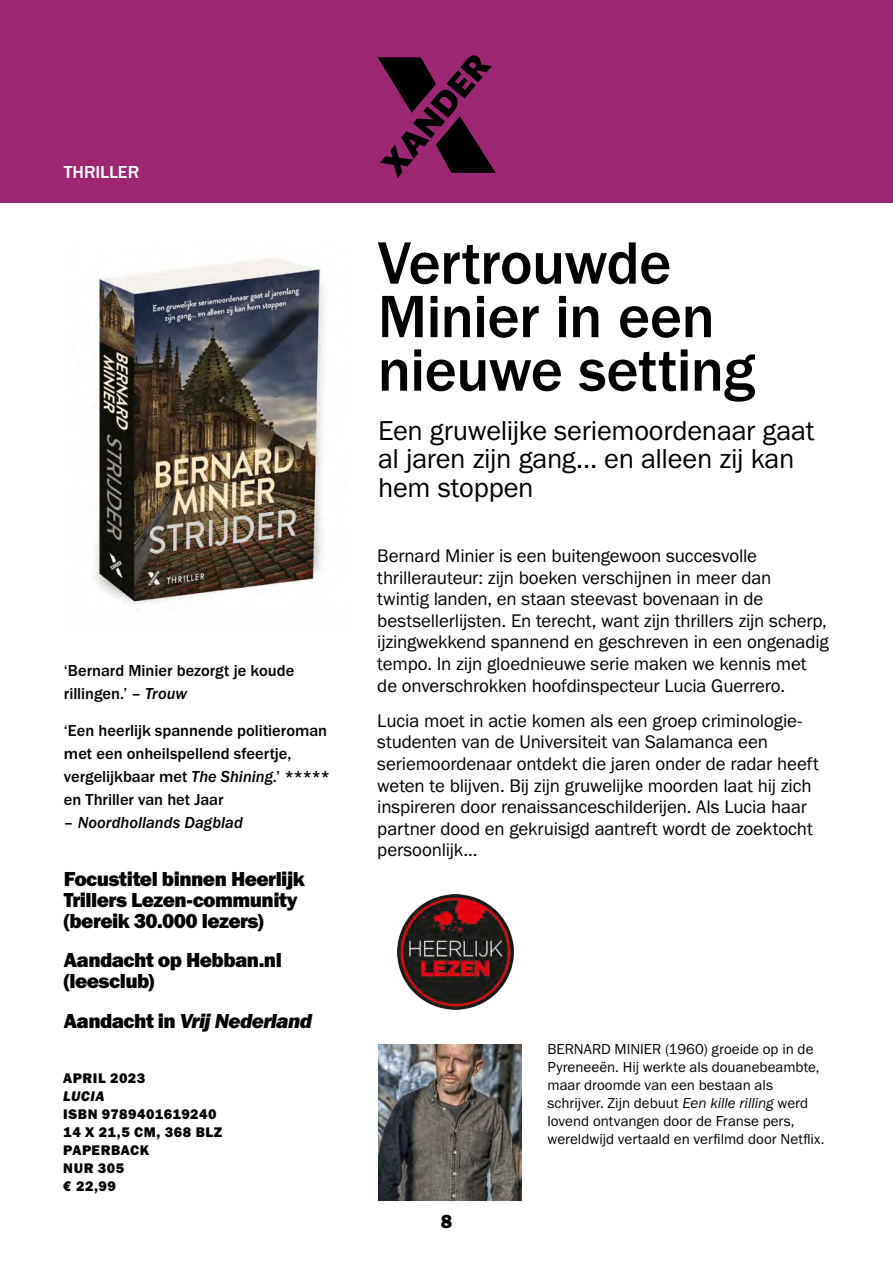
<style>
.page{position:relative;width:893px;height:1263px;background:#fff}
.page>*{position:absolute;margin:0;border:0;box-sizing:border-box;transform-origin:0 0}
.t1{font:500 61.8px/53.6px "Franklin Gothic URW";letter-spacing:-.015em;color:#000}
.t2{font:28.35px/28.3px "Franklin Gothic URW Boo";letter-spacing:-.01em;color:#000}
.t3{font:21px/21px "Franklin Gothic URW Hea";letter-spacing:-.025em;color:#000}
.t4{font:21px "Franklin Gothic URW Hea Ita";letter-spacing:-.03em;color:#000}
.t5{font:19.5px "Franklin Gothic URW Hea";color:#000}
.t6{font:18.9px/21.6px "Franklin Gothic URW Boo";letter-spacing:-.01em;color:#000}
.t7{font:500 18px "Franklin Gothic URW";letter-spacing:-.005em;color:#fff}
.t8{font:500 16.5px/23px "Franklin Gothic URW";color:#000}
.t9{font:16.5px "Franklin Gothic URW Med Ita";color:#000}
.t10{font:15px/18px "Franklin Gothic URW Boo";color:#000}
.t11{font:14.4px/18px "Franklin Gothic URW Hea";letter-spacing:.035em;color:#000}
.t12{font:14.4px "Franklin Gothic URW Hea Ita";letter-spacing:.03em;color:#000}
.s1{font-family:"Franklin Gothic URW Med Ita";font-weight:400}
.s2{font-family:"Franklin Gothic URW";font-weight:500}
.s3{font-family:"Franklin Gothic URW Hea"}
.s4{font-family:"Franklin Gothic URW Boo Ita"}
</style>
<div class="page">
<div style="left:0;top:0;width:893px;height:202px;background:#9d2775"></div>
<svg style="left:378px;top:55px;width:118px;height:123px"></svg>
<img style="left:93px;top:258px;width:232px;height:346px">
<img style="left:378px;top:1044px;width:144px;height:156px">
<img style="left:398px;top:895px;width:115px;height:115px">
<p class="t7" style="left:64px;top:161px;width:77px">THRILLER</p>
<p class="t8" style="left:64px;top:659px;width:232px">‘Bernard Minier bezorgt je koude rillingen.’ ‒ <span class="s1">Trouw</span></p>
<p class="t8" style="left:64px;top:718px;width:268px">‘Een heerlijk spannende politieroman met een onheilspellend sfeertje, vergelijkbaar met <span class="s1">The Shining</span>.’ ***** en Thriller van het Jaar</p>
<p class="t9" style="left:64px;top:812px;width:180px"><span class="s2">‒</span> Noordhollands Dagblad</p>
<p class="t3" style="left:64px;top:868px;width:242px">Focustitel binnen Heerlijk<br>Trillers Lezen-community (bereik 30.000 lezers)</p>
<p class="t3" style="left:64px;top:949px;width:219px">Aandacht op Hebban.nl (leesclub)</p>
<p class="t4" style="left:64px;top:1007px;width:250px"><span class="s3">Aandacht in</span> Vrij Nederland</p>
<p class="t11" style="left:63px;top:1068px;width:84px">APRIL 2023</p>
<p class="t12" style="left:63px;top:1086px;width:43px">LUCIA</p>
<p class="t11" style="left:63px;top:1104px;width:161px">ISBN 9789401619240<br>14 X 21,5 CM, 368 BLZ<br>PAPERBACK<br>NUR 305<br>€ 22,99</p>
<h1 class="t1" style="left:378px;top:235px;width:379px">Vertrouwde<br>Minier in een nieuwe setting</h1>
<h2 class="t2" style="left:378px;top:416px;width:438px">Een gruwelijke seriemoordenaar gaat al jaren zijn gang… en alleen zij kan hem stoppen</h2>
<p class="t6" style="left:377px;top:544px;width:453px">Bernard Minier is een buitengewoon succesvolle thrillerauteur: zijn boeken verschijnen in meer dan<br>twintig landen, en staan steevast bovenaan in de bestsellerlijsten. En terecht, want zijn thrillers zijn scherp, ijzingwekkend spannend en geschreven in een ongenadig tempo. In zijn gloednieuwe serie maken we kennis met de onverschrokken hoofdinspecteur Lucia Guerrero.</p>
<p class="t6" style="left:377px;top:709px;width:443px">Lucia moet in actie komen als een groep criminologie&shy;studenten van de Universiteit van Salamanca een seriemoordenaar ontdekt die jaren onder de radar heeft weten te blijven. Bij zijn gruwelijke moorden laat hij zich inspireren door renaissanceschilderijen. Als Lucia haar partner dood en gekruisigd aantreft wordt de zoektocht persoonlijk…</p>
<p class="t5" style="left:441px;top:1209px;width:13px">8</p>
<p class="t10" style="left:547px;top:1040px;width:278px">BERNARD MINIER (1960) groeide op in de Pyreneeën. Hij werkte als douanebeambte, maar droomde van een bestaan als schrijver. Zijn debuut <span class="s4">Een kille rilling</span> werd lovend ontvangen door de Franse pers, wereldwijd vertaald en verfilmd door Netflix.</p>
</div>
